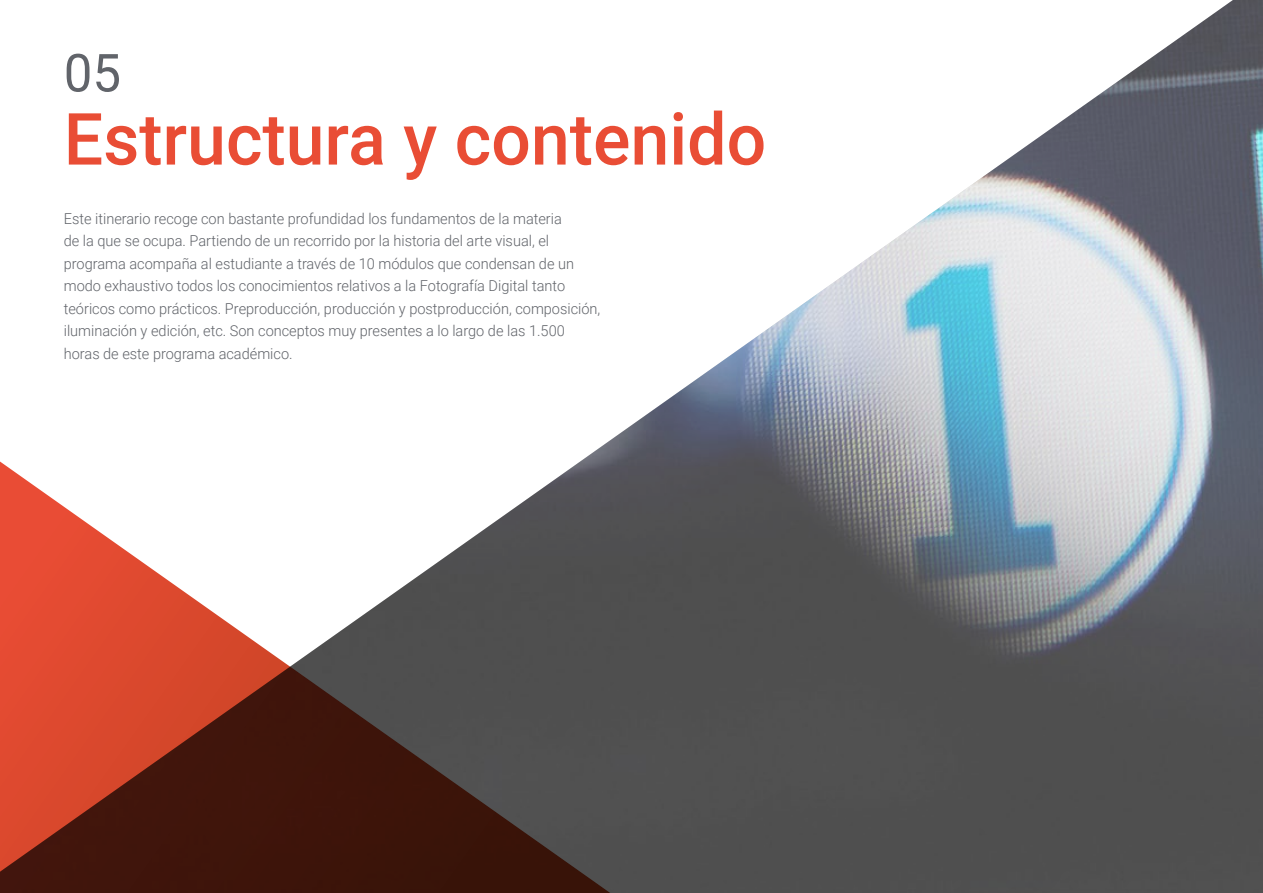
<style>
.page{position:relative;width:1263px;height:893px;background:#fff}
.page>*{position:absolute;margin:0;border:0;box-sizing:border-box;transform-origin:0 0}
.t1{font:500 72px "Roboto";color:#e94d35}
.t2{font:52.5px "Roboto";color:#61646a}
.t3{font:300 15px/22.5px "Roboto";color:#61646a}
</style>
<div class="page">
<img style="left:602px;top:0;width:661px;height:893px">
<svg style="left:0;top:446px;width:640px;height:447px"></svg>
<h2 class="t2" style="left:64px;top:36px;width:59px">05</h2>
<h1 class="t1" style="left:64px;top:89px;width:704px">Estructura y contenido</h1>
<p class="t3" style="left:64px;top:207px;width:538px">Este itinerario recoge con bastante profundidad los fundamentos de la materia<br>de la que se ocupa. Partiendo de un recorrido por la historia del arte visual, el programa acompaña al estudiante a través de 10 módulos que condensan de un modo exhaustivo todos los conocimientos relativos a la Fotografía Digital tanto teóricos como prácticos. Preproducción, producción y postproducción, composición, iluminación y edición, etc. Son conceptos muy presentes a lo largo de las 1.500 horas de este programa académico.</p>
</div>
